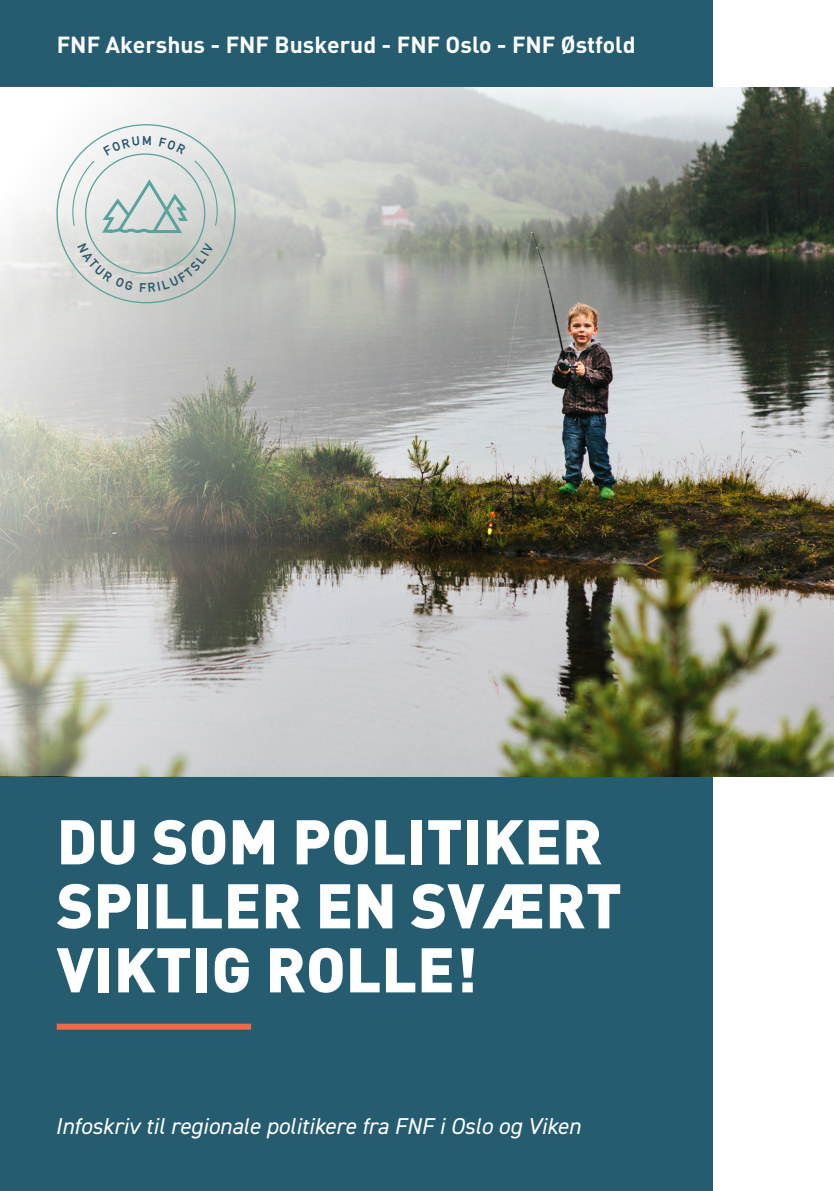
<style>
.page{position:relative;width:834px;height:1191px;background:#fff}
.page>*{position:absolute;margin:0;border:0;box-sizing:border-box;transform-origin:0 0}
.t1{font:900 62px/64px "DIN";color:#fff}
.t2{font:italic 23px "DIN2014";color:#fff}
.t3{font:700 23px "DIN";color:#fff}
</style>
<div class="page">
<div style="left:0;top:0;width:711px;height:1191px;background:#265c70"></div>
<img style="left:0;top:88px;width:833px;height:688px">
<div style="left:57px;top:1023px;width:194px;height:6px;background:#ed6b49"></div>
<svg style="left:56px;top:123px;width:180px;height:181px;background:#d3dad7"></svg>
<p class="t3" style="left:57px;top:30px;width:580px">FNF Akershus - FNF Buskerud - FNF Oslo - FNF Østfold</p>
<h1 class="t1" style="left:57px;top:806px;width:566px">DU SOM POLITIKER<br>SPILLER EN SVÆRT<br>VIKTIG ROLLE!</h1>
<p class="t2" style="left:55px;top:1111px;width:526px">Infoskriv til regionale politikere fra FNF i Oslo og Viken</p>
</div>
